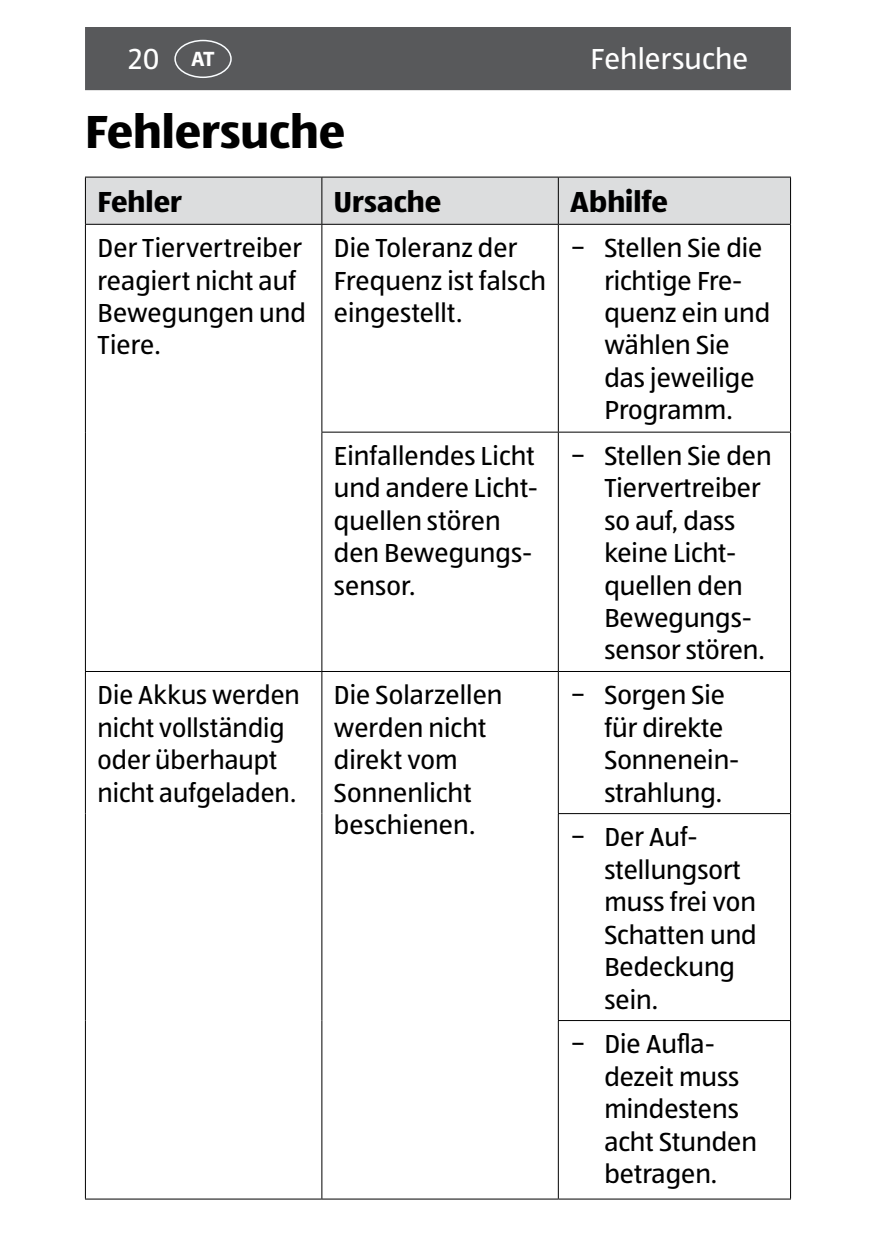
<style>
.page{position:relative;width:893px;height:1259px;background:#fff}
.page>*{position:absolute;margin:0;border:0;box-sizing:border-box;transform-origin:0 0}
.t1{font:700 48px "ALDISUEDOT";color:#000}
.t2{font:700 30px "ALDISUEDOT";color:#000}
.t3{font:30px "ALDISUEDOT";letter-spacing:.005em;color:#fff}
.t4{font:27px/32.4px "ALDISUEDOT";color:#000}
.s1{font-family:"Myriad Pro";font-weight:700;font-size:21px}
</style>
<div class="page">
<div style="left:85px;top:27px;width:706px;height:64px;background:#58595b"></div>
<div style="left:174px;top:40px;width:58px;height:38px;border:2px solid #fafdff;border-radius:50%"></div>
<div style="left:86px;top:178px;width:704px;height:46px;background:#dcddde"></div>
<hr style="left:85px;top:225px;width:1px;height:207px;background:#000">
<hr style="left:321px;top:225px;width:1px;height:207px;background:#000">
<hr style="left:85px;top:432px;width:1px;height:239px;background:#000">
<hr style="left:321px;top:431px;width:237px;height:2px;background:#000">
<hr style="left:321px;top:432px;width:1px;height:239px;background:#000">
<hr style="left:85px;top:671px;width:237px;height:1px;background:#000">
<hr style="left:85px;top:672px;width:1px;height:141px;background:#000">
<hr style="left:322px;top:671px;width:236px;height:1px;background:#000">
<hr style="left:321px;top:672px;width:1px;height:141px;background:#000">
<hr style="left:85px;top:813px;width:1px;height:207px;background:#000">
<hr style="left:321px;top:813px;width:1px;height:207px;background:#000">
<hr style="left:85px;top:1020px;width:1px;height:178px;background:#000">
<hr style="left:321px;top:1020px;width:1px;height:178px;background:#000">
<hr style="left:85px;top:1198px;width:237px;height:1px;background:#000">
<hr style="left:322px;top:1198px;width:236px;height:1px;background:#000">
<hr style="left:85px;top:177px;width:237px;height:1px;background:#000">
<hr style="left:85px;top:177px;width:1px;height:47px;background:#000">
<hr style="left:322px;top:177px;width:236px;height:1px;background:#000">
<hr style="left:321px;top:177px;width:1px;height:47px;background:#000">
<hr style="left:558px;top:177px;width:233px;height:1px;background:#000">
<hr style="left:558px;top:177px;width:1px;height:47px;background:#000">
<hr style="left:790px;top:177px;width:1px;height:47px;background:#000">
<hr style="left:85px;top:224px;width:237px;height:1px;background:#000">
<hr style="left:322px;top:224px;width:236px;height:1px;background:#000">
<hr style="left:558px;top:224px;width:233px;height:1px;background:#000">
<hr style="left:558px;top:225px;width:1px;height:207px;background:#000">
<hr style="left:790px;top:225px;width:1px;height:207px;background:#000">
<hr style="left:558px;top:431px;width:233px;height:2px;background:#000">
<hr style="left:558px;top:432px;width:1px;height:239px;background:#000">
<hr style="left:790px;top:432px;width:1px;height:239px;background:#000">
<hr style="left:558px;top:671px;width:233px;height:1px;background:#000">
<hr style="left:558px;top:672px;width:1px;height:141px;background:#000">
<hr style="left:790px;top:672px;width:1px;height:141px;background:#000">
<hr style="left:558px;top:813px;width:233px;height:1px;background:#000">
<hr style="left:558px;top:814px;width:1px;height:206px;background:#000">
<hr style="left:790px;top:814px;width:1px;height:206px;background:#000">
<hr style="left:558px;top:1020px;width:233px;height:1px;background:#000">
<hr style="left:558px;top:1021px;width:1px;height:177px;background:#000">
<hr style="left:790px;top:1021px;width:1px;height:177px;background:#000">
<hr style="left:558px;top:1198px;width:233px;height:1px;background:#000">
<p class="t3" style="left:129px;top:39px;width:87px">20 <span class="s1">AT</span></p>
<p class="t3" style="left:591px;top:39px;width:159px">Fehlersuche</p>
<h1 class="t1" style="left:85px;top:99px;width:262px">Fehlersuche</h1>
<p class="t2" style="left:97px;top:182px;width:86px">Fehler</p>
<p class="t2" style="left:334px;top:182px;width:109px">Ursache</p>
<p class="t2" style="left:570px;top:182px;width:99px">Abhilfe</p>
<p class="t4" style="left:97px;top:231px;width:210px">Der Tiervertreiber reagiert nicht auf<br>Bewegungen und<br>Tiere.</p>
<p class="t4" style="left:334px;top:231px;width:214px">Die Toleranz der<br>Frequenz ist falsch eingestellt.</p>
<p class="t4" style="left:604px;top:231px;width:167px;text-indent:-34px">− Stellen Sie die richtige Fre&shy;quenz ein und wählen Sie das jeweilige<br>Programm.</p>
<p class="t4" style="left:334px;top:439px;width:206px">Einfallendes Licht und andere Licht&shy;quellen stören den Bewegungs&shy;sensor.</p>
<p class="t4" style="left:604px;top:439px;width:169px;text-indent:-34px">− Stellen Sie den<br>Tiervertreiber so auf, dass keine Licht&shy;quellen den<br>Bewegungs&shy;sensor stören.</p>
<p class="t4" style="left:97px;top:678px;width:204px">Die Akkus werden nicht vollständig oder überhaupt nicht aufgeladen.</p>
<p class="t4" style="left:334px;top:678px;width:170px">Die Solarzellen werden nicht direkt vom<br>Sonnenlicht beschienen.</p>
<p class="t4" style="left:604px;top:678px;width:137px;text-indent:-34px">− Sorgen Sie für direkte<br>Sonnenein&shy;strahlung.</p>
<p class="t4" style="left:604px;top:820px;width:154px;text-indent:-34px">− Der Auf&shy;stellungsort muss frei von<br>Schatten und<br>Bedeckung sein.</p>
<p class="t4" style="left:604px;top:1027px;width:154px;text-indent:-34px">− Die Aufla&shy;dezeit muss mindestens acht Stunden betragen.</p>
</div>
